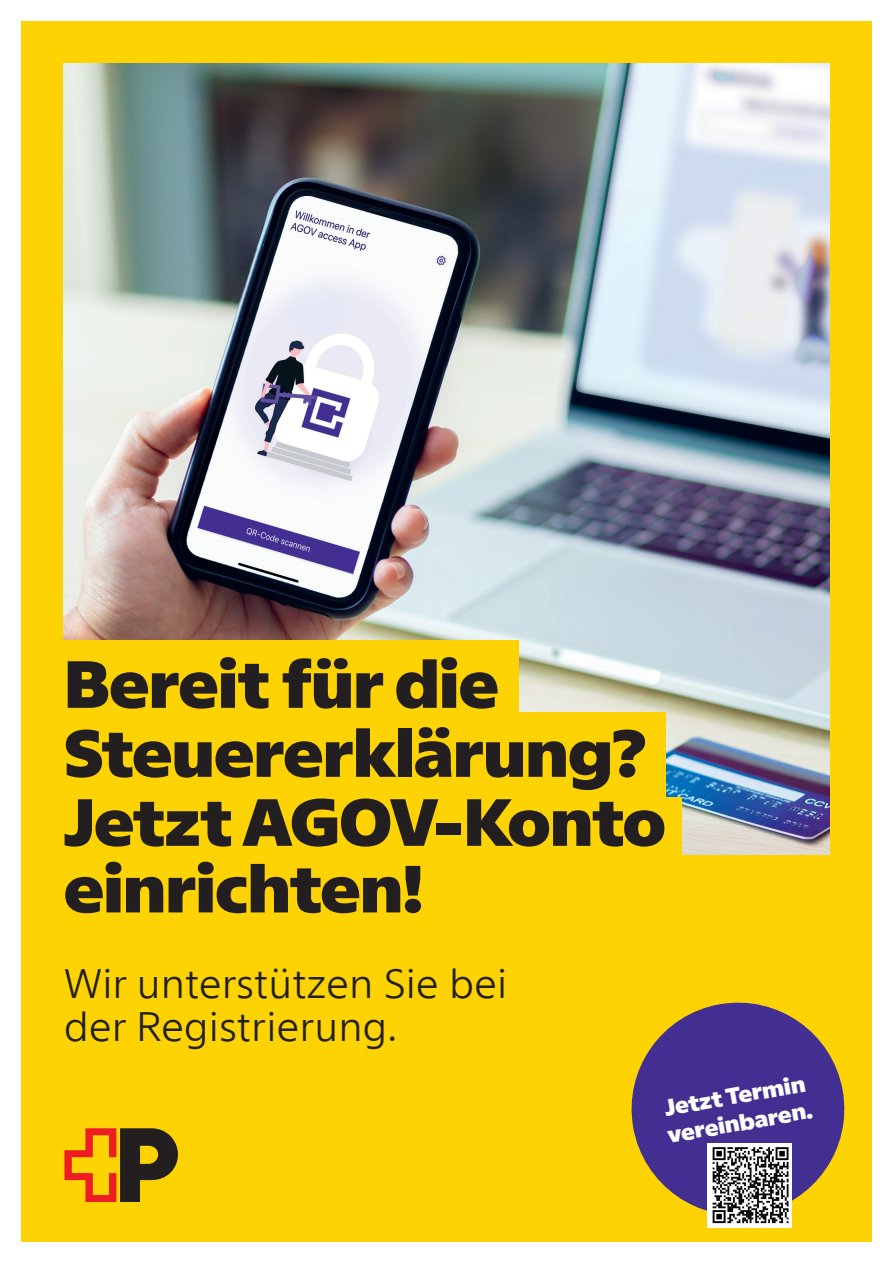
<style>
.page{position:relative;width:893px;height:1263px;background:#fff}
.page>*{position:absolute;margin:0;border:0;box-sizing:border-box;transform-origin:0 0}
.t1{font:900 67.5px/69px "Swiss Post Sans";letter-spacing:-.01em;color:#231f20}
.t2{font:300 42px/43.5px "Swiss Post Sans";color:#231f20}
.t3{font:900 22.95px/27.6px "Swiss Post Sans";color:#fff}
</style>
<div class="page">
<div style="left:21px;top:21px;width:851px;height:1221px;background:#fed304"></div>
<img style="left:64px;top:64px;width:765px;height:791px">
<div style="left:21px;top:640px;width:498px;height:93px;background:#fed304"></div>
<div style="left:21px;top:712px;width:644px;height:94px;background:#fed304"></div>
<div style="left:21px;top:797px;width:661px;height:158px;background:#fed304"></div>
<svg style="left:631px;top:1002px;width:214px;height:222px;fill:#432f92"></svg>
<svg style="left:64px;top:1128px;width:114px;height:74px"></svg>
<img style="left:708px;top:1144px;width:83px;height:83px">
<p class="t1" style="left:64px;top:643px;width:604px">Bereit für die<br>Steuererklärung?<br>Jetzt AGOV-Konto</p>
<p class="t1" style="left:64px;top:848px;width:361px">einrichten!</p>
<p class="t2" style="left:64px;top:958px;width:445px">Wir unterstützen Sie bei der Registrierung.</p>
<p class="t3" style="left:660px;top:1092px;width:148px;rotate:-10deg">Jetzt Termin vereinbaren.</p>
</div>
